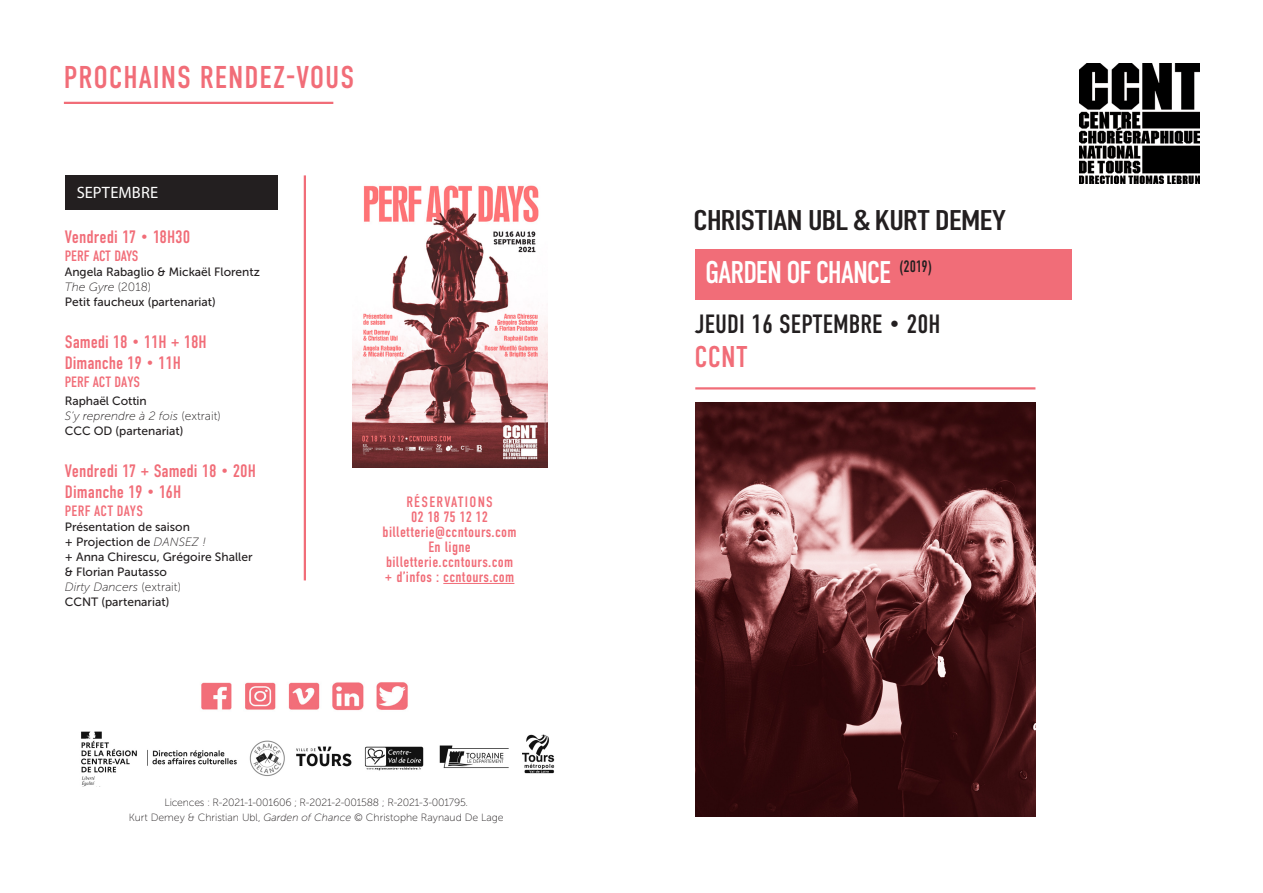
<style>
.page{position:relative;width:1263px;height:893px;background:#fff}
.page>*{position:absolute;margin:0;border:0;box-sizing:border-box;transform-origin:0 0}
.Genres___calendrier{font:31.5px "DIN Condensed";letter-spacing:.03em;color:#f16d78}
.texte_presentation{font:31.35px "DIN Condensed";letter-spacing:-.035em;color:#fff}
.t1{font:30px "DIN Condensed";color:#f16d78}
.texte_presentation-2{font:28.5px "DIN Condensed";letter-spacing:-.04em;color:#231f20;scale:1.18 1}
.Genres___calendrier-2{font:26.4px "DIN Condensed";color:#231f20}
.DATE_NOIR{font:18px "DIN Condensed";letter-spacing:-.005em;color:#f16d78}
.Genres___calendrier-3{font:16.5px "Myriad Pro";letter-spacing:.01em;color:#fff}
.texte_presentation-3{font:16.5px "DIN Condensed";color:#231f20;scale:.91 1}
.DATE_NOIR-2{font:15px "DIN Condensed";letter-spacing:.02em;color:#f16d78}
.DATE_NOIR-3{font:15px "DIN Condensed";letter-spacing:.085em;color:#f16d78}
.DATE_NOIR-4{font:15px "DIN Condensed";letter-spacing:-.025em;color:#f16d78}
.DATE_NOIR-5{font:15px "DIN Condensed";letter-spacing:-.005em;color:#f16d78}
.DATE_NOIR-6{font:12px "Museo Sans 500";color:#231f20}
.DATE_NOIR-7{font:italic 12px "Museo Sans 100";color:#231f20}
.Distribution{font:10.5px "Museo Sans 100";color:#231f20}
.Distribution-2{font:10.5px "Museo Sans 100";letter-spacing:-.02em;color:#231f20}
.s1{font-style:normal}
.s2{font-family:"Museo Sans 100";font-style:italic}
.s3{font-style:italic}
</style>
<div class="page">
<hr style="left:695px;top:387px;width:340px;height:2px;background:#f16d78">
<img style="left:1080px;top:64px;width:119px;height:119px">
<hr style="left:64px;top:102px;width:269px;height:2px;background:#f16d78">
<img style="left:695px;top:403px;width:340px;height:413px">
<img style="left:201px;top:682px;width:207px;height:29px">
<img style="left:81px;top:731px;width:474px;height:55px">
<hr style="left:443px;top:583px;width:71px;height:1px;background:#f16d78">
<img style="left:352px;top:185px;width:195px;height:283px">
<hr style="left:304px;top:175px;width:2px;height:405px;background:#f16d78">
<div style="left:65px;top:175px;width:212px;height:34px;background:#231f20"></div>
<div style="left:695px;top:249px;width:376px;height:51px;background:#f16d78"></div>
<p class="Genres___calendrier" style="left:64px;top:60px;width:292px">PROCHAINS RENDEZ-VOUS</p>
<p class="Genres___calendrier-3" style="left:77px;top:182px;width:83px">SEPTEMBRE</p>
<p class="DATE_NOIR" style="left:65px;top:226px;width:127px">Vendredi 17 • 18H30</p>
<p class="DATE_NOIR-4" style="left:65px;top:247px;width:75px">PERF ACT DAYS</p>
<p class="DATE_NOIR-6" style="left:65px;top:265px;width:197px">Angela Rabaglio &amp; Mickaël Florentz</p>
<p class="DATE_NOIR-7" style="left:65px;top:280px;width:88px">The Gyre <span class="s1">(2018)</span></p>
<p class="DATE_NOIR-6" style="left:65px;top:295px;width:152px">Petit faucheux (partenariat)</p>
<p class="DATE_NOIR" style="left:65px;top:331px;width:143px">Samedi 18 • 11H + 18H</p>
<p class="DATE_NOIR" style="left:65px;top:352px;width:118px">Dimanche 19 • 11H</p>
<p class="DATE_NOIR-5" style="left:65px;top:373px;width:77px">PERF ACT DAYS</p>
<p class="DATE_NOIR-6" style="left:65px;top:394px;width:83px">Raphaël Cottin</p>
<p class="DATE_NOIR-7" style="left:65px;top:409px;width:157px">S’y reprendre à 2 fois <span class="s1">(extrait)</span></p>
<p class="DATE_NOIR-6" style="left:65px;top:424px;width:120px">CCC OD (partenariat)</p>
<p class="DATE_NOIR" style="left:65px;top:460px;width:193px">Vendredi 17 + Samedi 18 • 20H</p>
<p class="DATE_NOIR" style="left:65px;top:481px;width:118px">Dimanche 19 • 16H</p>
<p class="DATE_NOIR-2" style="left:65px;top:502px;width:80px">PERF ACT DAYS</p>
<p class="DATE_NOIR-6" style="left:65px;top:520px;width:127px">Présentation de saison</p>
<p class="DATE_NOIR-6" style="left:65px;top:535px;width:143px">+ Projection de <span class="s2">DANSEZ !</span></p>
<p class="DATE_NOIR-6" style="left:65px;top:550px;width:189px">+ Anna Chirescu, Grégoire Shaller</p>
<p class="DATE_NOIR-6" style="left:65px;top:565px;width:104px">&amp; Florian Pautasso</p>
<p class="DATE_NOIR-7" style="left:65px;top:580px;width:118px">Dirty Dancers <span class="s1">(extrait)</span></p>
<p class="DATE_NOIR-6" style="left:65px;top:595px;width:106px">CCNT (partenariat)</p>
<p class="DATE_NOIR-3" style="left:406px;top:493px;width:88px">RÉSERVATIONS</p>
<p class="DATE_NOIR-2" style="left:411px;top:508px;width:78px">02 18 75 12 12</p>
<p class="DATE_NOIR-2" style="left:383px;top:523px;width:135px">billetterie@ccntours.com</p>
<p class="DATE_NOIR-2" style="left:428px;top:538px;width:44px">En ligne</p>
<p class="DATE_NOIR-2" style="left:386px;top:553px;width:129px">billetterie.ccntours.com</p>
<p class="DATE_NOIR-2" style="left:385px;top:568px;width:131px">+ d’infos : ccntours.com</p>
<p class="Distribution-2" style="left:165px;top:797px;width:305px">Licences : R-2021-1-001606 ; R-2021-2-001588 ; R-2021-3-001795.</p>
<p class="Distribution" style="left:129px;top:812px;width:376px">Kurt Demey &amp; Christian Ubl, <span class="s3">Garden of Chance</span> © Christophe Raynaud De Lage</p>
<p class="texte_presentation-2" style="left:693px;top:204px;width:267px">CHRISTIAN UBL &amp; KURT DEMEY</p>
<p class="texte_presentation" style="left:705px;top:255px;width:188px">GARDEN OF CHANCE</p>
<p class="texte_presentation-3" style="left:899px;top:257px;width:37px">(2019)</p>
<p class="Genres___calendrier-2" style="left:695px;top:309px;width:247px">JEUDI 16 SEPTEMBRE • 20H</p>
<p class="t1" style="left:694px;top:340px;width:55px">CCNT</p>
</div>
